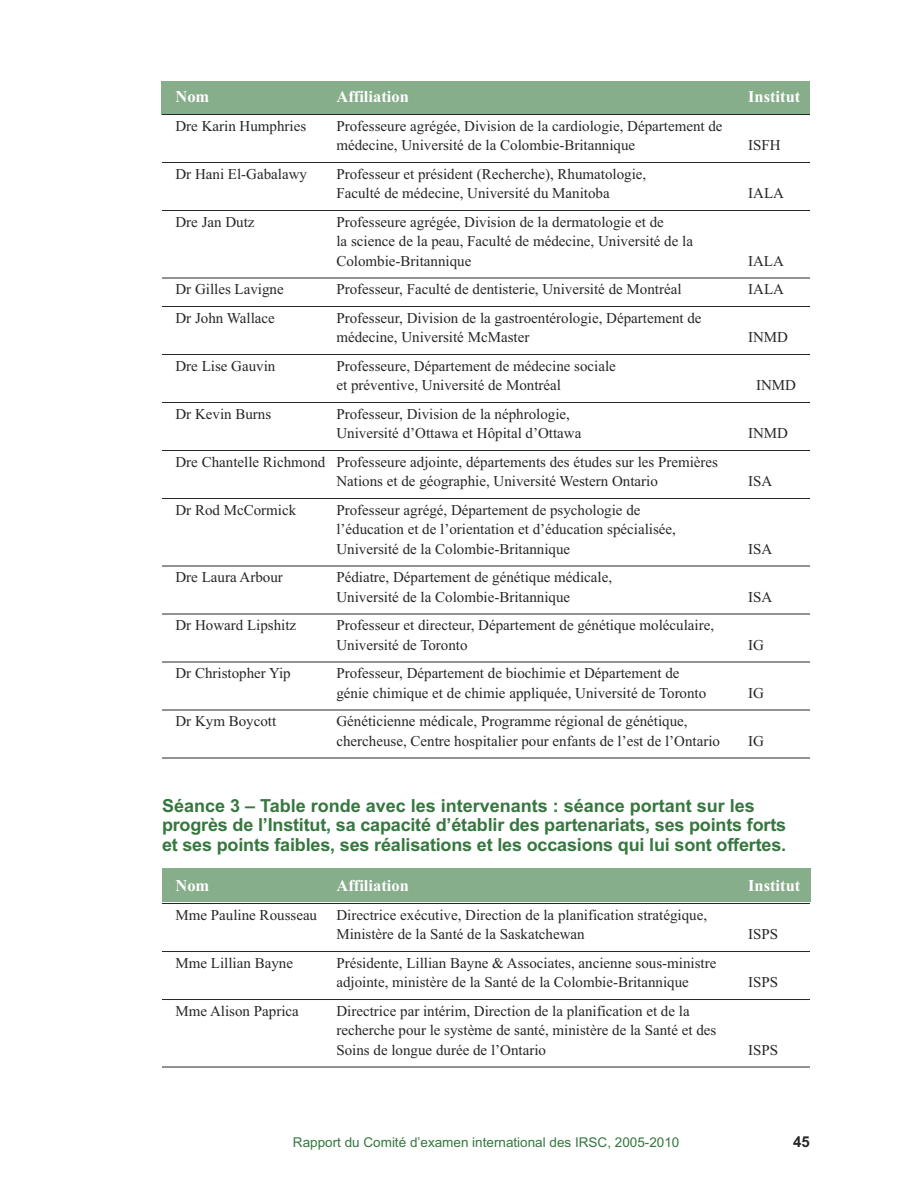
<style>
.page{position:relative;width:918px;height:1188px;background:#fff}
.page>*{position:absolute;margin:0;border:0;box-sizing:border-box;transform-origin:0 0}
.t1{font:700 18px/19.5px "Arial";letter-spacing:-.01em;color:#35773e}
.t2{font:700 16.5px "Times New Roman";color:#fff}
.t3{font:15px/19.5px "Times New Roman";color:#272627}
.t4{font:700 15px "Arial";color:#272627}
.t5{font:13.5px "Arial";color:#35773e}
</style>
<div class="page">
<div style="left:162px;top:869px;width:648px;height:33px;background:#86ae8b"></div>
<div style="left:162px;top:81px;width:648px;height:33px;background:#86ae8b"></div>
<hr style="left:162px;top:114px;width:648px;height:1px;background:#272627">
<hr style="left:162px;top:162px;width:648px;height:1px;background:#272627">
<hr style="left:162px;top:210px;width:648px;height:1px;background:#272627">
<hr style="left:162px;top:278px;width:648px;height:1px;background:#272627">
<hr style="left:162px;top:306px;width:648px;height:1px;background:#272627">
<hr style="left:162px;top:354px;width:648px;height:1px;background:#272627">
<hr style="left:162px;top:402px;width:648px;height:1px;background:#272627">
<hr style="left:162px;top:450px;width:648px;height:1px;background:#272627">
<hr style="left:162px;top:498px;width:648px;height:1px;background:#272627">
<hr style="left:162px;top:566px;width:648px;height:1px;background:#272627">
<hr style="left:162px;top:614px;width:648px;height:1px;background:#272627">
<hr style="left:162px;top:662px;width:648px;height:1px;background:#272627">
<hr style="left:162px;top:710px;width:648px;height:1px;background:#272627">
<hr style="left:162px;top:758px;width:648px;height:1px;background:#272627">
<hr style="left:162px;top:903px;width:648px;height:1px;background:#272627">
<hr style="left:162px;top:951px;width:648px;height:1px;background:#272627">
<hr style="left:162px;top:999px;width:648px;height:1px;background:#272627">
<hr style="left:162px;top:1067px;width:648px;height:1px;background:#272627">
<p class="t2" style="left:176px;top:91px;width:35px">Nom</p>
<p class="t2" style="left:336px;top:91px;width:74px">Affiliation</p>
<p class="t2" style="left:748px;top:91px;width:54px">Institut</p>
<p class="t3" style="left:176px;top:117px;width:132px">Dre Karin Humphries</p>
<p class="t3" style="left:336px;top:117px;width:388px">Professeure agrégée, Division de la cardiologie, Département de médecine, Université de la Colombie-Britannique</p>
<p class="t3" style="left:748px;top:137px;width:34px">ISFH</p>
<p class="t3" style="left:176px;top:165px;width:133px">Dr Hani El-Gabalawy</p>
<p class="t3" style="left:336px;top:165px;width:311px">Professeur et président (Recherche), Rhumatologie,<br>Faculté de médecine, Université du Manitoba</p>
<p class="t3" style="left:176px;top:213px;width:81px">Dre Jan Dutz</p>
<p class="t3" style="left:336px;top:213px;width:358px">Professeure agrégée, Division de la dermatologie et de<br>la science de la peau, Faculté de médecine, Université de la<br>Colombie-Britannique</p>
<p class="t3" style="left:748px;top:185px;width:37px">IALA</p>
<p class="t3" style="left:748px;top:252px;width:37px">IALA</p>
<p class="t3" style="left:176px;top:281px;width:110px">Dr Gilles Lavigne</p>
<p class="t3" style="left:336px;top:281px;width:347px">Professeur, Faculté de dentisterie, Université de Montréal</p>
<p class="t3" style="left:748px;top:281px;width:37px">IALA</p>
<p class="t3" style="left:176px;top:309px;width:101px">Dr John Wallace</p>
<p class="t3" style="left:336px;top:309px;width:367px">Professeur, Division de la gastroentérologie, Département de médecine, Université McMaster</p>
<p class="t3" style="left:748px;top:329px;width:41px">INMD</p>
<p class="t3" style="left:176px;top:357px;width:101px">Dre Lise Gauvin</p>
<p class="t3" style="left:336px;top:357px;width:281px">Professeure, Département de médecine sociale et préventive, Université de Montréal</p>
<p class="t3" style="left:176px;top:405px;width:97px">Dr Kevin Burns</p>
<p class="t3" style="left:336px;top:405px;width:246px">Professeur, Division de la néphrologie,<br>Université d’Ottawa et Hôpital d’Ottawa</p>
<p class="t3" style="left:336px;top:453px;width:383px;text-indent:-161px">Dre Chantelle Richmond Professeure adjointe, départements des études sur les Premières<br>Nations et de géographie, Université Western Ontario</p>
<p class="t3" style="left:176px;top:501px;width:122px">Dr Rod McCormick</p>
<p class="t3" style="left:336px;top:501px;width:341px">Professeur agrégé, Département de psychologie de l’éducation et de l’orientation et d’éducation spécialisée,<br>Université de la Colombie-Britannique</p>
<p class="t3" style="left:176px;top:569px;width:109px">Dre Laura Arbour</p>
<p class="t3" style="left:336px;top:569px;width:277px">Pédiatre, Département de génétique médicale,<br>Université de la Colombie-Britannique</p>
<p class="t3" style="left:176px;top:617px;width:122px">Dr Howard Lipshitz</p>
<p class="t3" style="left:336px;top:617px;width:379px">Professeur et directeur, Département de génétique moléculaire,<br>Université de Toronto</p>
<p class="t3" style="left:176px;top:665px;width:117px">Dr Christopher Yip</p>
<p class="t3" style="left:336px;top:665px;width:371px">Professeur, Département de biochimie et Département de génie chimique et de chimie appliquée, Université de Toronto</p>
<p class="t3" style="left:176px;top:713px;width:102px">Dr Kym Boycott</p>
<p class="t3" style="left:336px;top:713px;width:385px">Généticienne médicale, Programme régional de génétique, chercheuse, Centre hospitalier pour enfants de l’est de l’Ontario</p>
<p class="t3" style="left:756px;top:377px;width:41px">INMD</p>
<p class="t3" style="left:748px;top:425px;width:41px">INMD</p>
<p class="t3" style="left:748px;top:473px;width:26px">ISA</p>
<p class="t3" style="left:748px;top:540px;width:26px">ISA</p>
<p class="t3" style="left:748px;top:588px;width:26px">ISA</p>
<p class="t3" style="left:748px;top:636px;width:17px">IG</p>
<p class="t3" style="left:748px;top:684px;width:17px">IG</p>
<p class="t3" style="left:748px;top:732px;width:17px">IG</p>
<p class="t1" style="left:162px;top:798px;width:626px">Séance 3 – Table ronde avec les intervenants : séance portant sur les progrès de l’Institut, sa capacité d’établir des partenariats, ses points forts et ses points faibles, ses réalisations et les occasions qui lui sont offertes.</p>
<p class="t2" style="left:176px;top:880px;width:35px">Nom</p>
<p class="t2" style="left:336px;top:880px;width:74px">Affiliation</p>
<p class="t2" style="left:748px;top:880px;width:54px">Institut</p>
<p class="t3" style="left:176px;top:906px;width:143px">Mme Pauline Rousseau</p>
<p class="t3" style="left:336px;top:906px;width:372px">Directrice exécutive, Direction de la planification stratégique,<br>Ministère de la Santé de la Saskatchewan</p>
<p class="t3" style="left:748px;top:926px;width:32px">ISPS</p>
<p class="t3" style="left:176px;top:954px;width:119px">Mme Lillian Bayne</p>
<p class="t3" style="left:336px;top:954px;width:381px">Présidente, Lillian Bayne &amp; Associates, ancienne sous-ministre adjointe, ministère de la Santé de la Colombie-Britannique</p>
<p class="t3" style="left:176px;top:1002px;width:125px">Mme Alison Paprica</p>
<p class="t3" style="left:336px;top:1002px;width:381px">Directrice par intérim, Direction de la planification et de la recherche pour le système de santé, ministère de la Santé et des<br>Soins de longue durée de l’Ontario</p>
<p class="t3" style="left:748px;top:974px;width:32px">ISPS</p>
<p class="t3" style="left:748px;top:1041px;width:32px">ISPS</p>
<p class="t5" style="left:293px;top:1135px;width:388px">Rapport du Comité d’examen international des IRSC, 2005-2010</p>
<p class="t4" style="left:793px;top:1136px;width:18px">45</p>
</div>
